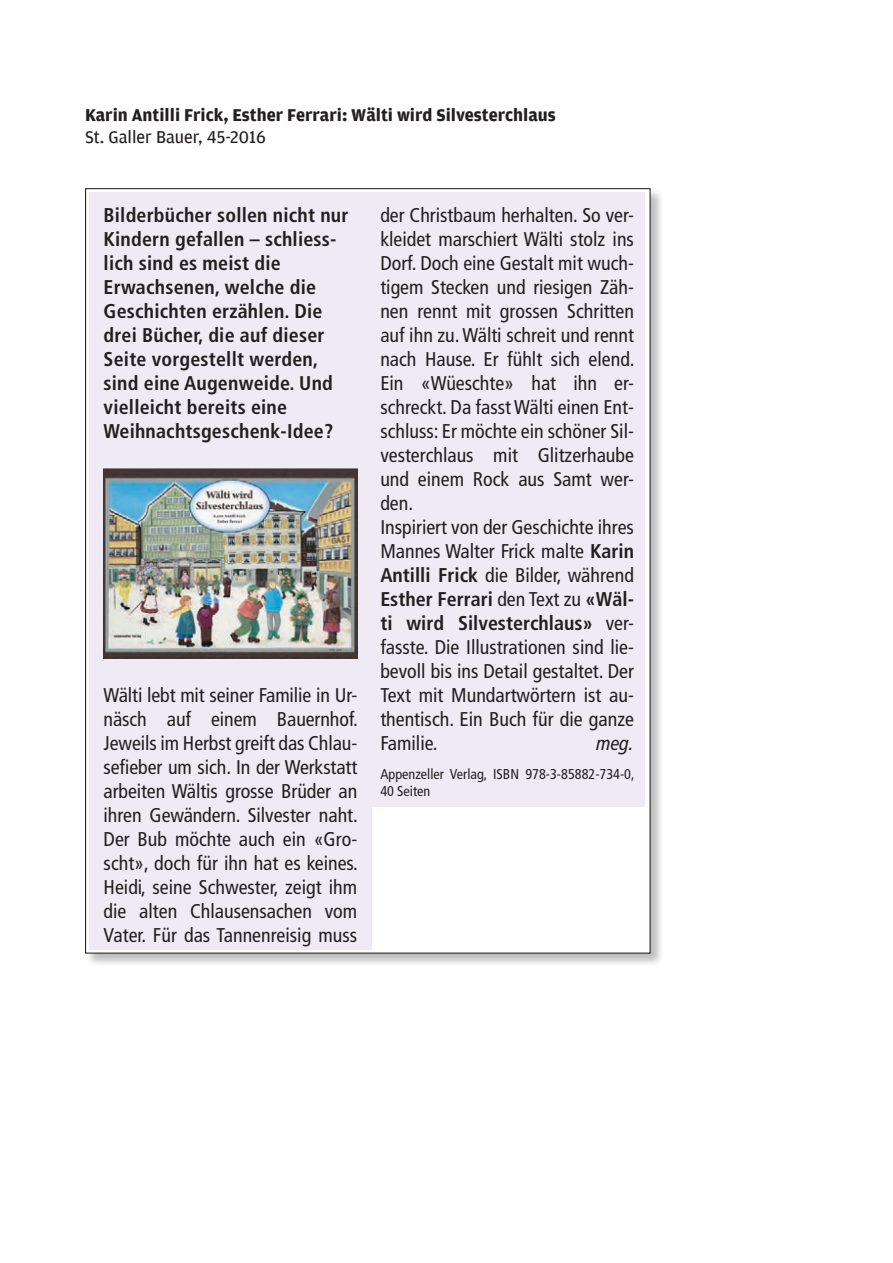
<style>
.page{position:relative;width:893px;height:1263px;background:#fff}
.page>*{position:absolute;margin:0;border:0;box-sizing:border-box;transform-origin:0 0}
.t1{font:condensed 19.95px/24px "Frutiger LT Pro";color:#231f20;text-align:justify}
.t2{font:700 condensed 19.95px/24px "Frutiger LT Pro";letter-spacing:.01em;color:#231f20}
.t3{font:italic condensed 19.95px "Frutiger LT Pro";color:#231f20}
.t4{font:700 18px "Amplitude";color:#231f20}
.t5{font:18px "Amplitude";color:#231f20}
.t6{font:condensed 14.25px/17.1px "Frutiger LT Pro";color:#231f20}
.s1{font-weight:700}
</style>
<div class="page">
<div style="left:85px;top:188px;width:579px;height:779px;background:#231f20;opacity:.3"></div>
<div style="left:89px;top:192px;width:556px;height:757px;background:#efeaf4"></div>
<img style="left:104px;top:468px;width:253px;height:190px">
<div style="left:372px;top:807px;width:274px;height:143px;background:#fff"></div>
<p class="t4" style="left:85px;top:105px;width:472px">Karin Antilli Frick, Esther Ferrari: Wälti wird Silvesterchlaus</p>
<p class="t5" style="left:85px;top:127px;width:182px">St. Galler Bauer, 45-2016</p>
<p class="t2" style="left:104px;top:203px;width:246px">Bilderbücher sollen nicht nur<br>Kindern gefallen – schliess&shy;lich sind es meist die<br>Erwachsenen, welche die<br>Geschichten erzählen. Die drei Bücher, die auf dieser<br>Seite vorgestellt werden, sind eine Augenweide. Und vielleicht bereits eine<br>Weihnachtsgeschenk-Idee?</p>
<p class="t1" style="left:104px;top:683px;width:256px">Wälti lebt mit seiner Familie in Ur&shy;näsch auf einem Bauernhof.<br>Jeweils im Herbst greift das Chlau&shy;sefieber um sich. In der Werkstatt arbeiten Wältis grosse Brüder an ihren Gewändern. Silvester naht.<br>Der Bub möchte auch ein «Gro&shy;scht», doch für ihn hat es keines.<br>Heidi, seine Schwester, zeigt ihm die alten Chlausensachen vom Vater. Für das Tannenreisig muss</p>
<p class="t1" style="left:380px;top:204px;width:256px;text-align:left">der Christbaum herhalten. So ver&shy;kleidet marschiert Wälti stolz ins<br>Dorf. Doch eine Gestalt mit wuch&shy;tigem Stecken und riesigen Zäh&shy;nen rennt mit grossen Schritten auf ihn zu. Wälti schreit und rennt nach Hause. Er fühlt sich elend.<br>Ein «Wüeschte» hat ihn er&shy;schreckt. Da fasst Wälti einen Ent&shy;schluss: Er möchte ein schöner Sil&shy;vesterchlaus mit Glitzerhaube und einem Rock aus Samt wer&shy;den.<br>Inspiriert von der Geschichte ihres<br>Mannes Walter Frick malte <span class="s1">Karin<br>Antilli Frick</span> die Bilder, während<br><span class="s1">Esther Ferrari</span> den Text zu <span class="s1">«Wäl&shy;ti wird Silvesterchlaus»</span> ver&shy;fasste. Die Illustrationen sind lie&shy;bevoll bis ins Detail gestaltet. Der<br>Text mit Mundartwörtern ist au&shy;thentisch. Ein Buch für die ganze<br>Familie.</p>
<p class="t3" style="left:596px;top:732px;width:39px">meg.</p>
<p class="t6" style="left:380px;top:765px;width:256px">Appenzeller Verlag, ISBN 978-3-85882-734-0,<br>40 Seiten</p>
</div>
